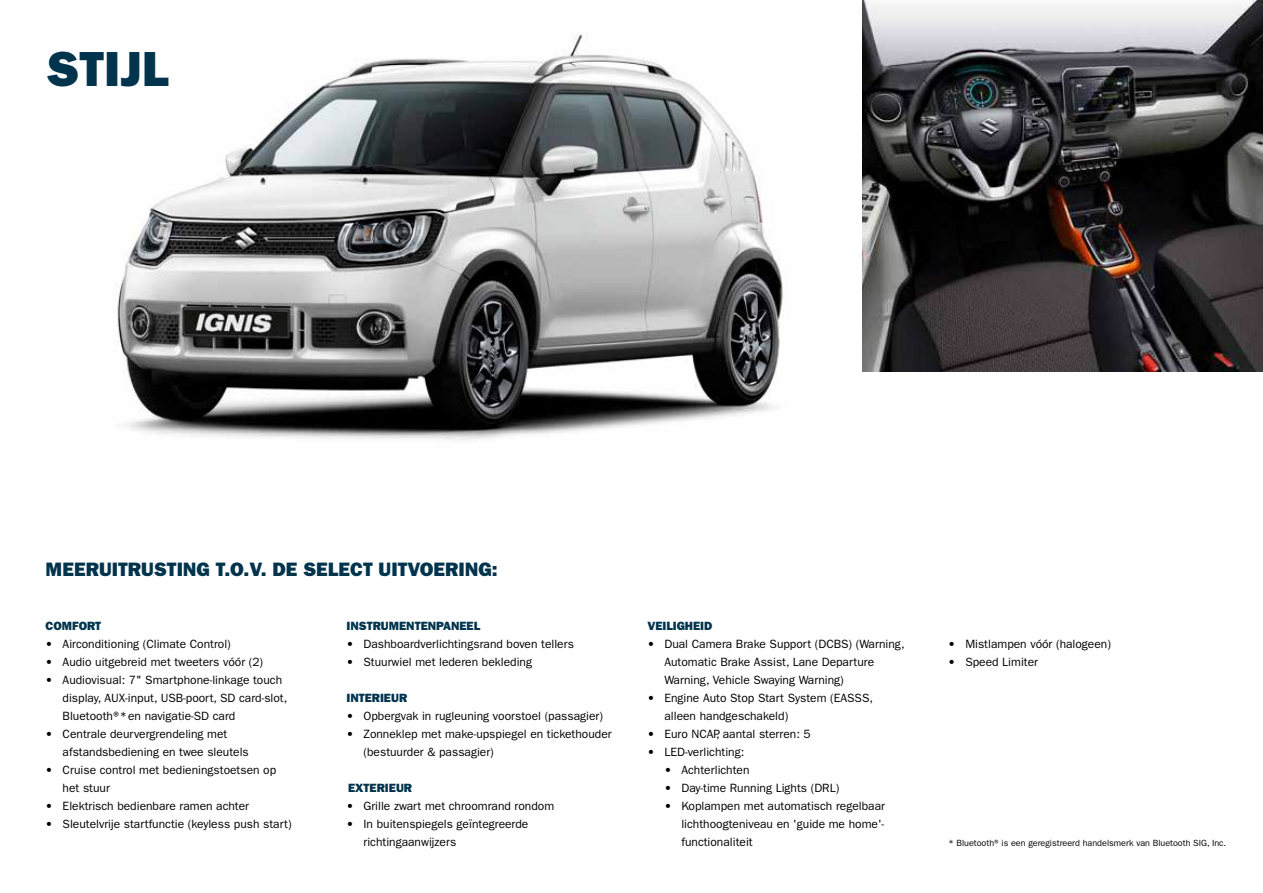
<style>
.page{position:relative;width:1263px;height:893px;background:#fff}
.page>*{position:absolute;margin:0;border:0;box-sizing:border-box;transform-origin:0 0}
.t1{font:49.5px "ITC Franklin Gothic Std Hvy";color:#00344d}
.t2{font:19.5px "ITC Franklin Gothic Std Hvy";color:#00344d}
.t3{font:12px/18px "ITC Franklin Gothic Std";color:#000}
.t4{font:12px "ITC Franklin Gothic Std Hvy";color:#00344d}
.t5{font:9px "ITC Franklin Gothic Std";color:#000}
.s1{font-family:"ITC Franklin Gothic Std Hvy"}
</style>
<div class="page">
<img style="left:117px;top:33px;width:668px;height:407px">
<img style="left:862px;top:0;width:401px;height:372px">
<h1 class="t1" style="left:47px;top:39px;width:123px">STIJL</h1>
<h2 class="t2" style="left:46px;top:557px;width:453px">MEERUITRUSTING T.O.V. DE SELECT UITVOERING:</h2>
<p class="t4" style="left:46px;top:619px;width:57px">COMFORT</p>
<p class="t3" style="left:46px;top:635px;width:187px"><span class="s1">•</span> Airconditioning (Climate Control)</p>
<p class="t3" style="left:46px;top:653px;width:219px"><span class="s1">•</span> Audio uitgebreid met tweeters vóór (2)</p>
<p class="t3" style="left:63px;top:671px;width:226px;text-indent:-17px"><span class="s1">•</span> Audiovisual: 7" Smartphone-linkage touch display, AUX-input, USB-poort, SD card-slot,<br>Bluetooth®* en navigatie-SD card</p>
<p class="t3" style="left:63px;top:725px;width:188px;text-indent:-17px"><span class="s1">•</span> Centrale deurvergrendeling met afstandsbediening en twee sleutels</p>
<p class="t3" style="left:63px;top:761px;width:215px;text-indent:-17px"><span class="s1">•</span> Cruise control met bedieningstoetsen op het stuur</p>
<p class="t3" style="left:46px;top:797px;width:205px"><span class="s1">•</span> Elektrisch bedienbare ramen achter</p>
<p class="t3" style="left:46px;top:815px;width:247px"><span class="s1">•</span> Sleutelvrije startfunctie (keyless push start)</p>
<p class="t4" style="left:346px;top:619px;width:135px">INSTRUMENTENPANEEL</p>
<p class="t3" style="left:346px;top:635px;width:229px"><span class="s1">•</span> Dashboardverlichtingsrand boven tellers</p>
<p class="t3" style="left:346px;top:653px;width:187px"><span class="s1">•</span> Stuurwiel met lederen bekleding</p>
<p class="t4" style="left:346px;top:691px;width:62px">INTERIEUR</p>
<p class="t3" style="left:346px;top:707px;width:258px"><span class="s1">•</span> Opbergvak in rugleuning voorstoel (passagier)</p>
<p class="t3" style="left:363px;top:725px;width:250px;text-indent:-17px"><span class="s1">•</span> Zonneklep met make-upspiegel en tickethouder (bestuurder &amp; passagier)</p>
<p class="t4" style="left:348px;top:781px;width:66px">EXTERIEUR</p>
<p class="t3" style="left:346px;top:797px;width:209px"><span class="s1">•</span> Grille zwart met chroomrand rondom</p>
<p class="t3" style="left:363px;top:815px;width:166px;text-indent:-17px"><span class="s1">•</span> In buitenspiegels geïntegreerde richtingaanwijzers</p>
<p class="t4" style="left:647px;top:619px;width:66px">VEILIGHEID</p>
<p class="t3" style="left:664px;top:635px;width:242px;text-indent:-17px"><span class="s1">•</span> Dual Camera Brake Support (DCBS) (Warning,<br>Automatic Brake Assist, Lane Departure<br>Warning, Vehicle Swaying Warning)</p>
<p class="t3" style="left:664px;top:689px;width:210px;text-indent:-17px"><span class="s1">•</span> Engine Auto Stop Start System (EASSS, alleen handgeschakeld)</p>
<p class="t3" style="left:647px;top:725px;width:165px"><span class="s1">•</span> Euro NCAP, aantal sterren: 5</p>
<p class="t3" style="left:647px;top:743px;width:98px"><span class="s1">•</span> LED-verlichting:</p>
<p class="t3" style="left:664px;top:761px;width:87px"><span class="s1">•</span> Achterlichten</p>
<p class="t3" style="left:664px;top:779px;width:176px"><span class="s1">•</span> Day-time Running Lights (DRL)</p>
<p class="t3" style="left:681px;top:797px;width:205px;text-align:justify;text-indent:-17px"><span class="s1">•</span> Koplampen met automatisch regelbaar lichthoogteniveau en 'guide me home'- functionaliteit</p>
<p class="t3" style="left:948px;top:635px;width:164px"><span class="s1">•</span> Mistlampen vóór (halogeen)</p>
<p class="t3" style="left:948px;top:653px;width:91px"><span class="s1">•</span> Speed Limiter</p>
<p class="t5" style="left:948px;top:838px;width:279px">* Bluetooth® is een geregistreerd handelsmerk van Bluetooth SIG, Inc.</p>
</div>
